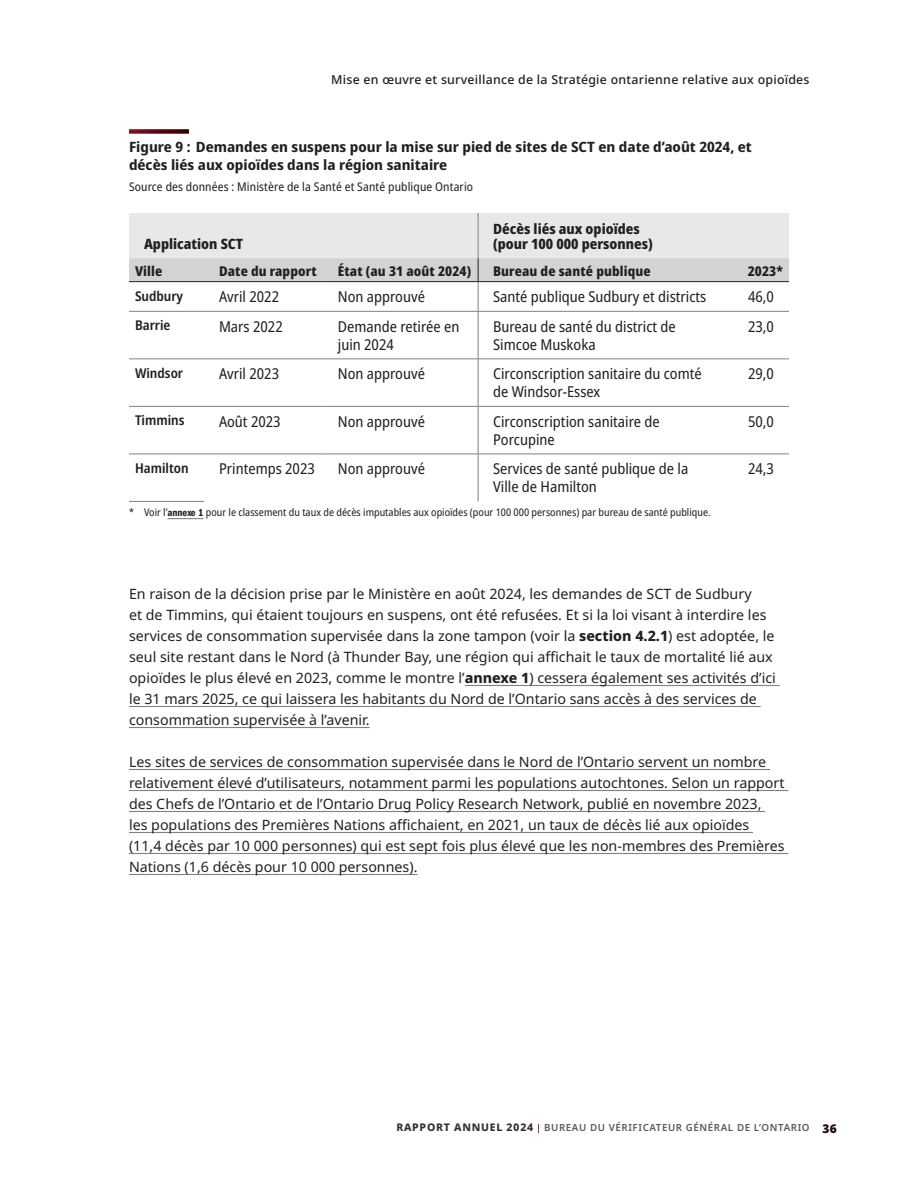
<style>
.page{position:relative;width:918px;height:1188px;background:#fff}
.page>*{position:absolute;margin:0;border:0;box-sizing:border-box;transform-origin:0 0}
.t1{font:semi-condensed 15px/18px "Noto Sans Display";color:#231f20}
.t2{font:14.25px/21px "Noto Sans";color:#231f20}
.t3{font:700 14.25px/18px "Noto Sans Display";color:#231f20}
.t4{font:800 semi-condensed 14.25px/15px "Noto Sans Display";color:#231f20}
.t5{font:800 semi-condensed 13.5px "Noto Sans Display";letter-spacing:.01em;color:#231f20}
.t6{font:600 semi-condensed 13.5px "Noto Sans Display";color:#231f20}
.t7{font:500 12.3px "Noto Sans";letter-spacing:.02em;color:#231f20}
.t8{font:semi-condensed 12px "Noto Sans Display";letter-spacing:.01em;color:#231f20}
.t9{font:semi-condensed 10.5px "Noto Sans Display";color:#231f20}
.t10{font:600 9.75px "Noto Sans";letter-spacing:.06em;color:#58595b}
.s1{font-family:"Franklin Gothic LT Pro Cn Dm";font-stretch:normal}
.s2{font-weight:800}
.s3{font-weight:800;font-size:10.5px;color:#323031}
.s4{font-weight:900;font-size:12px;color:#230913}
</style>
<div class="page">
<hr style="left:465px;top:685px;width:315px;height:1px;background:#808285">
<hr style="left:129px;top:706px;width:632px;height:1px;background:#808285">
<hr style="left:129px;top:727px;width:241px;height:1px;background:#808285">
<hr style="left:129px;top:769px;width:641px;height:1px;background:#808285">
<hr style="left:129px;top:790px;width:659px;height:1px;background:#808285">
<hr style="left:129px;top:811px;width:636px;height:1px;background:#808285">
<hr style="left:129px;top:832px;width:624px;height:1px;background:#808285">
<hr style="left:129px;top:853px;width:659px;height:1px;background:#808285">
<hr style="left:129px;top:874px;width:289px;height:1px;background:#808285">
<svg style="left:129px;top:129px;width:60px;height:5px"></svg>
<hr style="left:129px;top:311px;width:75px;height:1px;background:#808285">
<hr style="left:204px;top:311px;width:119px;height:1px;background:#808285">
<hr style="left:323px;top:311px;width:155px;height:1px;background:#808285">
<hr style="left:478px;top:311px;width:236px;height:1px;background:#808285">
<hr style="left:714px;top:311px;width:75px;height:1px;background:#808285">
<hr style="left:129px;top:359px;width:75px;height:1px;background:#808285">
<hr style="left:204px;top:359px;width:119px;height:1px;background:#808285">
<hr style="left:323px;top:359px;width:155px;height:1px;background:#808285">
<hr style="left:478px;top:359px;width:236px;height:1px;background:#808285">
<hr style="left:714px;top:359px;width:75px;height:1px;background:#808285">
<hr style="left:129px;top:406px;width:75px;height:1px;background:#808285">
<hr style="left:204px;top:406px;width:119px;height:1px;background:#808285">
<hr style="left:323px;top:406px;width:155px;height:1px;background:#808285">
<hr style="left:478px;top:406px;width:236px;height:1px;background:#808285">
<hr style="left:714px;top:406px;width:75px;height:1px;background:#808285">
<hr style="left:129px;top:454px;width:75px;height:1px;background:#808285">
<hr style="left:204px;top:454px;width:119px;height:1px;background:#808285">
<hr style="left:323px;top:454px;width:155px;height:1px;background:#808285">
<hr style="left:478px;top:454px;width:236px;height:1px;background:#808285">
<hr style="left:714px;top:454px;width:75px;height:1px;background:#808285">
<hr style="left:478px;top:311px;width:1px;height:48px;background:#808285">
<hr style="left:478px;top:359px;width:1px;height:47px;background:#808285">
<hr style="left:478px;top:406px;width:1px;height:48px;background:#808285">
<hr style="left:478px;top:454px;width:1px;height:47px;background:#808285">
<svg style="left:129px;top:213px;width:660px;height:98px"></svg>
<hr style="left:129px;top:501px;width:75px;height:1px;background:#808285">
<hr style="left:168px;top:518px;width:36px;height:1px;background:#808285">
<p class="t7" style="left:331px;top:71px;width:480px">Mise en œuvre et surveillance de la Stratégie ontarienne relative aux opioïdes</p>
<p class="t3" style="left:129px;top:138px;width:624px">Figure 9 : Demandes en suspens pour la mise sur pied de sites de SCT en date d’août 2024, et décès liés aux opioïdes dans la région sanitaire</p>
<p class="t8" style="left:129px;top:178px;width:346px">Source des données : Ministère de la Santé et Santé publique Ontario</p>
<p class="t4" style="left:144px;top:237px;width:101px">Application SCT</p>
<p class="t4" style="left:493px;top:222px;width:161px">Décès liés aux opioïdes (pour 100 000 personnes)</p>
<p class="t5" style="left:135px;top:261px;width:29px">Ville</p>
<p class="t5" style="left:219px;top:261px;width:99px">Date du rapport</p>
<p class="t5" style="left:338px;top:261px;width:135px">État (au 31 août 2024)</p>
<p class="t5" style="left:493px;top:261px;width:159px">Bureau de santé publique</p>
<p class="t5" style="left:748px;top:261px;width:37px">2023*</p>
<p class="t6" style="left:135px;top:286px;width:50px">Sudbury</p>
<p class="t1" style="left:219px;top:288px;width:62px">Avril 2022</p>
<p class="t1" style="left:338px;top:288px;width:89px">Non approuvé</p>
<p class="t1" style="left:493px;top:288px;width:215px">Santé publique Sudbury et districts</p>
<p class="t1" style="left:748px;top:288px;width:27px">46,0</p>
<p class="t6" style="left:135px;top:316px;width:37px">Barrie</p>
<p class="t1" style="left:219px;top:318px;width:65px">Mars 2022</p>
<p class="t1" style="left:338px;top:318px;width:123px">Demande retirée en juin 2024</p>
<p class="t1" style="left:493px;top:318px;width:184px">Bureau de santé du district de<br>Simcoe Muskoka</p>
<p class="t1" style="left:748px;top:318px;width:27px">23,0</p>
<p class="t6" style="left:135px;top:363px;width:50px">Windsor</p>
<p class="t1" style="left:219px;top:365px;width:62px">Avril 2023</p>
<p class="t1" style="left:338px;top:365px;width:89px">Non approuvé</p>
<p class="t1" style="left:493px;top:365px;width:210px">Circonscription sanitaire du comté de Windsor-Essex</p>
<p class="t1" style="left:748px;top:365px;width:27px">29,0</p>
<p class="t6" style="left:135px;top:411px;width:51px">Timmins</p>
<p class="t1" style="left:219px;top:413px;width:63px">Août 2023</p>
<p class="t1" style="left:338px;top:413px;width:89px">Non approuvé</p>
<p class="t1" style="left:493px;top:413px;width:168px">Circonscription sanitaire de<br>Porcupine</p>
<p class="t1" style="left:748px;top:413px;width:27px">50,0</p>
<p class="t6" style="left:135px;top:458px;width:55px">Hamilton</p>
<p class="t1" style="left:219px;top:460px;width:97px">Printemps 2023</p>
<p class="t1" style="left:338px;top:460px;width:89px">Non approuvé</p>
<p class="t1" style="left:493px;top:460px;width:197px">Services de santé publique de la<br>Ville de Hamilton</p>
<p class="t1" style="left:748px;top:460px;width:27px">24,3</p>
<p class="t9" style="left:129px;top:504px;width:583px">* Voir l’<span class="s1">annexe 1</span> pour le classement du taux de décès imputables aux opioïdes (pour 100 000 personnes) par bureau de santé publique.</p>
<p class="t2" style="left:129px;top:583px;width:648px">En raison de la décision prise par le Ministère en août 2024, les demandes de SCT de Sudbury<br>et de Timmins, qui étaient toujours en suspens, ont été refusées. Et si la loi visant à interdire les services de consommation supervisée dans la zone tampon (voir la <span class="s2">section 4.2.1</span>) est adoptée, le seul site restant dans le Nord (à Thunder Bay, une région qui affichait le taux de mortalité lié aux opioïdes le plus élevé en 2023, comme le montre l’<span class="s2">annexe 1</span>) cessera également ses activités d’ici le 31 mars 2025, ce qui laissera les habitants du Nord de l’Ontario sans accès à des services de consommation supervisée à l’avenir.</p>
<p class="t2" style="left:129px;top:751px;width:657px">Les sites de services de consommation supervisée dans le Nord de l’Ontario servent un nombre relativement élevé d’utilisateurs, notamment parmi les populations autochtones. Selon un rapport des Chefs de l’Ontario et de l’Ontario Drug Policy Research Network, publié en novembre 2023,<br>les populations des Premières Nations affichaient, en 2021, un taux de décès lié aux opioïdes (11,4 décès par 10 000 personnes) qui est sept fois plus élevé que les non-membres des Premières Nations (1,6 décès pour 10 000 personnes).</p>
<p class="t10" style="left:396px;top:1121px;width:442px"><span class="s3">RAPPORT ANNUEL 2024</span> BUREAU DU VÉRIFICATEUR GÉNÉRAL DE L’ONTARIO <span class="s4">36</span></p>
</div>
